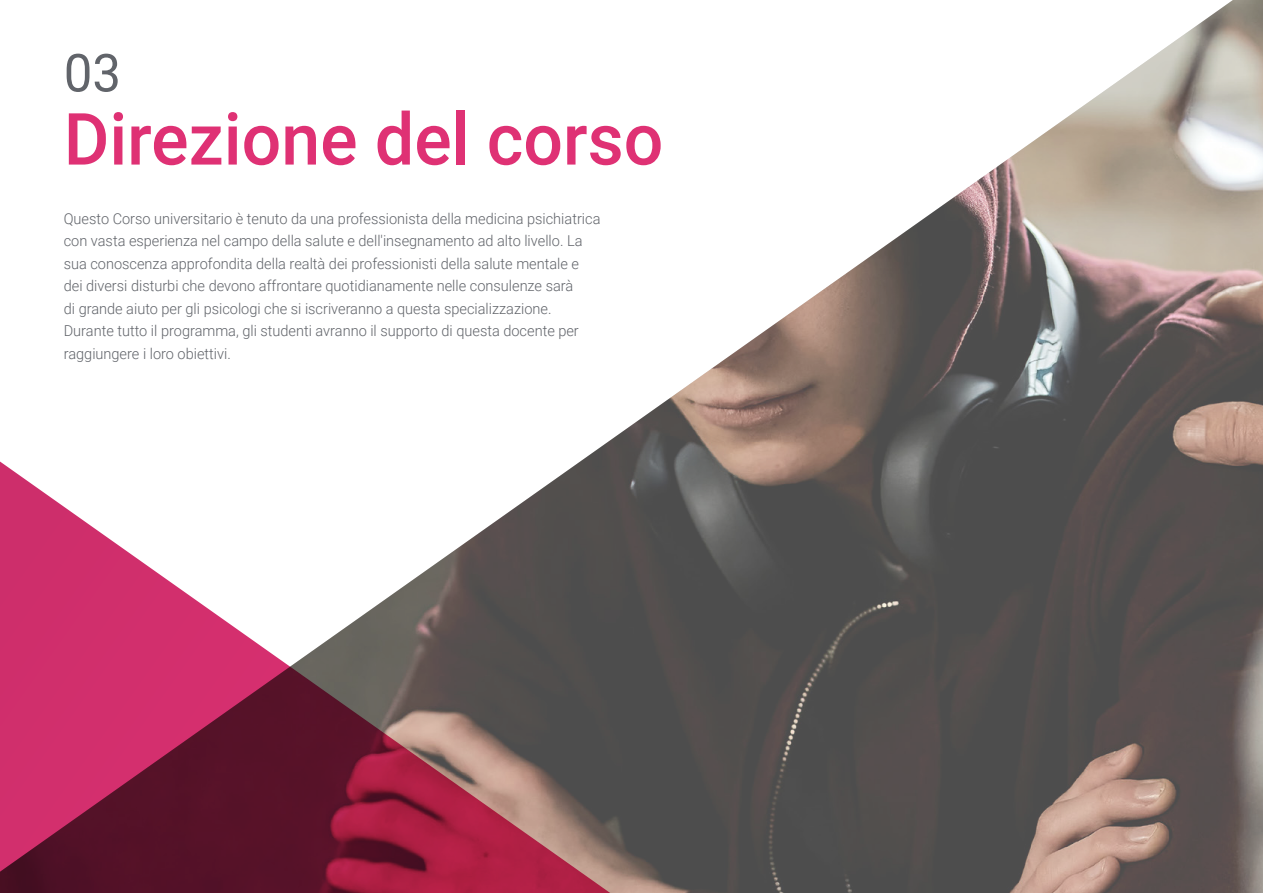
<style>
.page{position:relative;width:1263px;height:893px;background:#fff}
.page>*{position:absolute;margin:0;border:0;box-sizing:border-box;transform-origin:0 0}
.t1{font:500 72px "Roboto";color:#df3174}
.t2{font:52.5px "Roboto";color:#61646a}
.t3{font:300 15px/22.5px "Roboto";color:#61646a}
</style>
<div class="page">
<img style="left:602px;top:0;width:661px;height:893px">
<svg style="left:0;top:446px;width:640px;height:447px"></svg>
<h2 class="t2" style="left:64px;top:36px;width:59px">03</h2>
<h1 class="t1" style="left:64px;top:89px;width:601px">Direzione del corso</h1>
<p class="t3" style="left:64px;top:207px;width:538px">Questo Corso universitario è tenuto da una professionista della medicina psichiatrica con vasta esperienza nel campo della salute e dell'insegnamento ad alto livello. La sua conoscenza approfondita della realtà dei professionisti della salute mentale e dei diversi disturbi che devono affrontare quotidianamente nelle consulenze sarà<br>di grande aiuto per gli psicologi che si iscriveranno a questa specializzazione.<br>Durante tutto il programma, gli studenti avranno il supporto di questa docente per raggiungere i loro obiettivi.</p>
</div>
